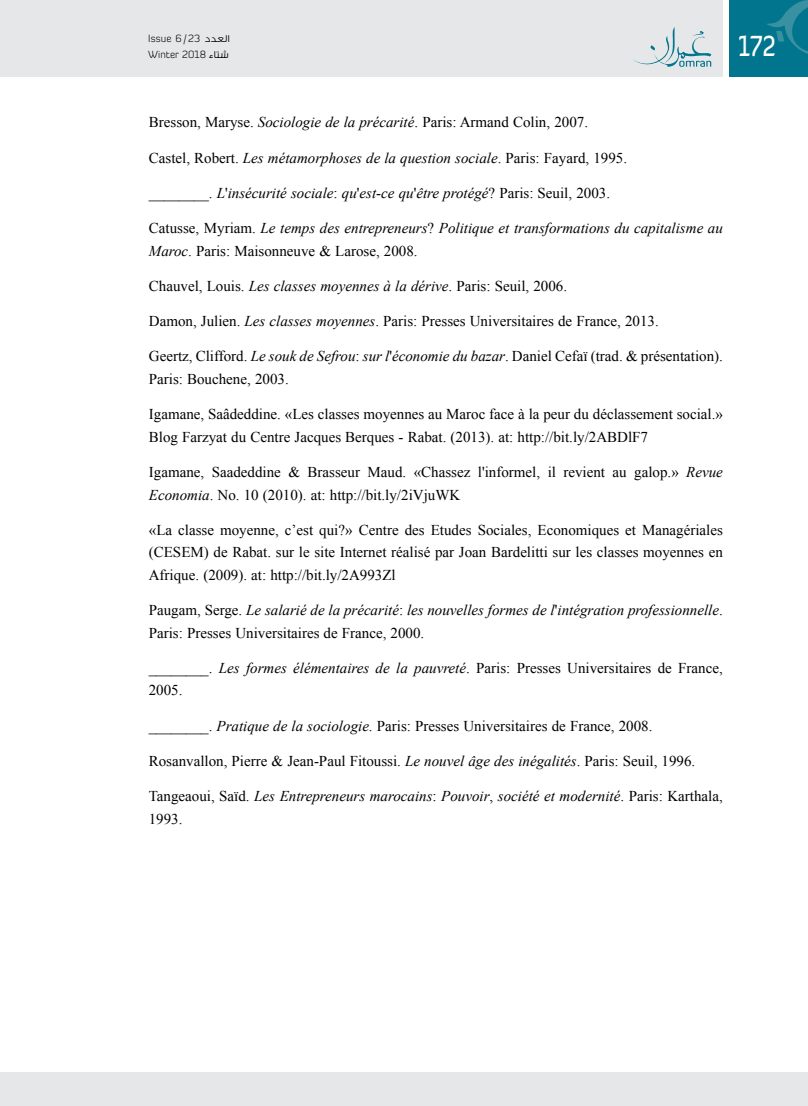
<style>
.page{position:relative;width:808px;height:1106px;background:#fff}
.page>*{position:absolute;margin:0;border:0;box-sizing:border-box;transform-origin:0 0}
.t1{font:500 28.5px "Diavlo";color:#fff;scale:.75 1}
.t2{font:15px/22.5px "Times New Roman";color:#000}
.t3{font:italic 15px/22.5px "Times New Roman";color:#000}
.t4{font:300 10.5px "Diavlo";color:#000}
.t5{font:300 10.5px "GESS Two";color:#000}
.s1{font-family:"GESS Two"}
.s2{font-style:italic}
.s3{font-style:normal}
</style>
<div class="page">
<div style="left:729px;top:0;width:79px;height:77px;background:#00758d"></div>
<div style="left:0;top:0;width:722px;height:77px;background:#e6e7e8"></div>
<svg style="left:767px;top:0;width:41px;height:54px"></svg>
<svg style="left:633px;top:27px;width:78px;height:40px"></svg>
<div style="left:0;top:1071px;width:808px;height:35px;background:#e6e7e8"></div>
<p class="t4" style="left:148px;top:32px;width:53px">Issue 6/23</p>
<h1 class="t1" style="left:738px;top:28px;width:51px">172</h1>
<p class="t5" style="left:205px;top:32px;width:26px">دد ع ال</p>
<p class="t4" style="left:148px;top:48px;width:82px">Winter 2018 <span class="s1">شتاء</span></p>
<p class="t2" style="left:149px;top:111px;width:441px">Bresson, Maryse. <span class="s2">Sociologie de la précarité</span>. Paris: Armand Colin, 2007.</p>
<p class="t3" style="left:149px;top:146px;width:480px"><span class="s3">Castel, Robert.</span> Les métamorphoses de la question sociale<span class="s3">. Paris: Fayard, 1995.</span></p>
<p class="t3" style="left:149px;top:181px;width:463px"><span class="s3">________.</span> L<span class="s3">'</span>insécurité sociale<span class="s3">:</span> qu<span class="s3">'</span>est<span class="s3">-</span>ce qu<span class="s3">'</span>être protégé<span class="s3">? Paris: Seuil, 2003.</span></p>
<p class="t3" style="left:149px;top:216px;width:576px"><span class="s3">Catusse, Myriam.</span> Le temps des entrepreneurs<span class="s3">?</span> Politique et transformations du capitalisme au<br>Maroc<span class="s3">. Paris: Maisonneuve &amp; Larose, 2008.</span></p>
<p class="t2" style="left:149px;top:274px;width:420px">Chauvel, Louis. <span class="s2">Les classes moyennes à la dérive</span>. Paris: Seuil, 2006.</p>
<p class="t2" style="left:149px;top:310px;width:511px">Damon, Julien. <span class="s2">Les classes moyennes</span>. Paris: Presses Universitaires de France, 2013.</p>
<p class="t2" style="left:149px;top:345px;width:576px">Geertz, Clifford. <span class="s2">Le souk de Sefrou</span>: <span class="s2">sur l</span>'<span class="s2">économie du bazar</span>. Daniel Cefaï (trad. &amp; présentation).<br>Paris: Bouchene, 2003.</p>
<p class="t2" style="left:149px;top:403px;width:576px">Igamane, Saâdeddine. «Les classes moyennes au Maroc face à la peur du déclassement social.»<br>Blog Farzyat du Centre Jacques Berques - Rabat. (2013). at: http://bit.ly/2ABDlF7</p>
<p class="t2" style="left:149px;top:460px;width:576px">Igamane, Saadeddine &amp; Brasseur Maud. «Chassez l'informel, il revient au galop.» <span class="s2">Revue<br>Economia</span>. No. 10 (2010). at: http://bit.ly/2iVjuWK</p>
<p class="t2" style="left:149px;top:518px;width:576px;text-align:justify">«La classe moyenne, c’est qui?» Centre des Etudes Sociales, Economiques et Managériales (CESEM) de Rabat. sur le site Internet réalisé par Joan Bardelitti sur les classes moyennes en Afrique. (2009). at: http://bit.ly/2A993Zl</p>
<p class="t3" style="left:149px;top:598px;width:576px"><span class="s3">Paugam, Serge.</span> Le salarié de la précarité<span class="s3">:</span> les nouvelles formes de l<span class="s3">'</span>intégration professionnelle<span class="s3">.<br>Paris: Presses Universitaires de France, 2000.</span></p>
<p class="t2" style="left:149px;top:656px;width:576px">________. <span class="s2">Les formes élémentaires de la pauvreté</span>. Paris: Presses Universitaires de France,<br>2005.</p>
<p class="t2" style="left:149px;top:714px;width:505px">________. <span class="s2">Pratique de la sociologie</span>. Paris: Presses Universitaires de France, 2008.</p>
<p class="t2" style="left:149px;top:749px;width:548px">Rosanvallon, Pierre &amp; Jean-Paul Fitoussi. <span class="s2">Le nouvel âge des inégalités</span>. Paris: Seuil, 1996.</p>
<p class="t3" style="left:149px;top:784px;width:576px"><span class="s3">Tangeaoui, Saïd.</span> Les Entrepreneurs marocains<span class="s3">:</span> Pouvoir<span class="s3">,</span> société et modernité<span class="s3">. Paris: Karthala,<br>1993.</span></p>
</div>
